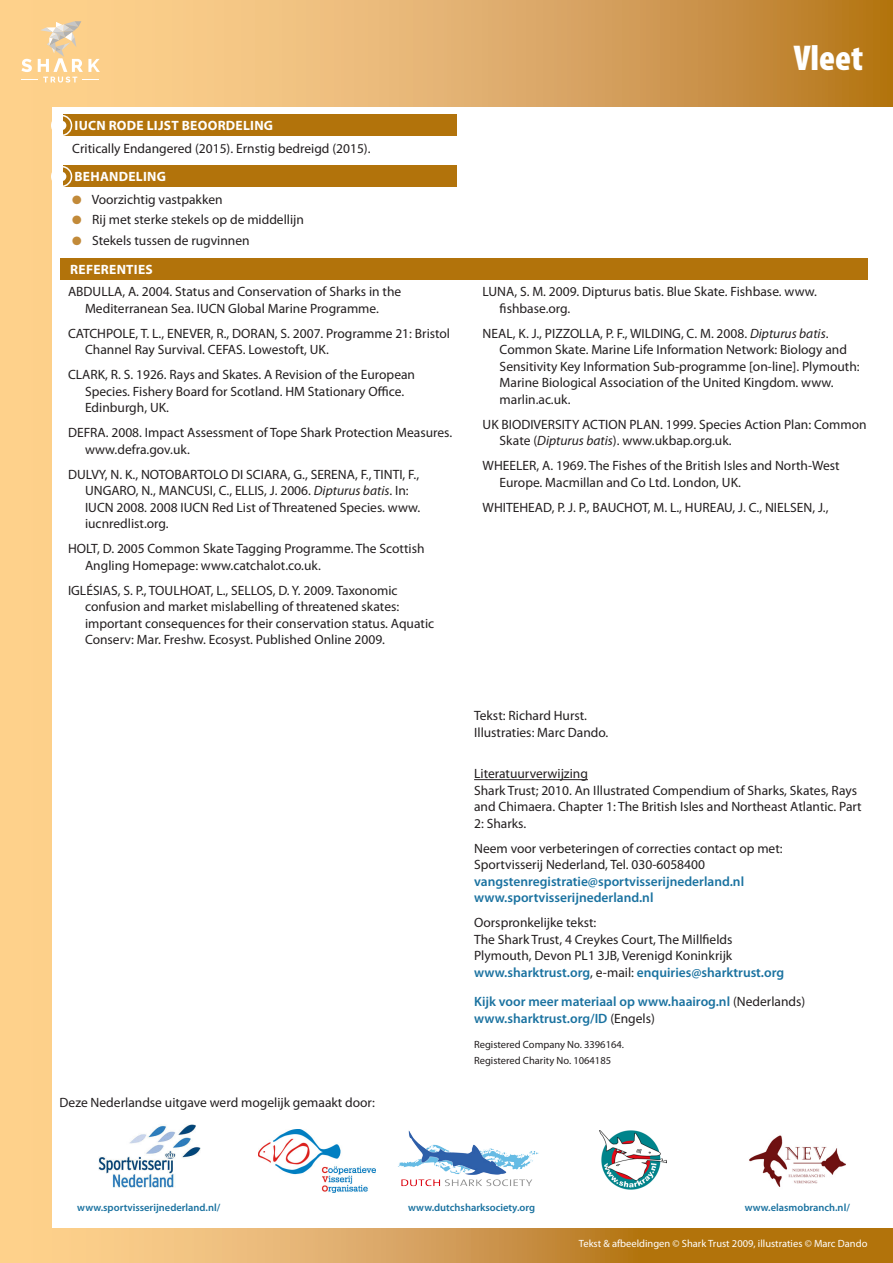
<style>
.page{position:relative;width:893px;height:1263px;background:#fff}
.page>*{position:absolute;margin:0;border:0;box-sizing:border-box;transform-origin:0 0}
.Species_header_back{font:900 condensed 36px "Myriad Pro";color:#fff}
.References{font:13.5px/16.5px "Myriad Pro";color:#231f20}
.Labels{font:13.5px/16.5px "Myriad Pro";color:#231f20}
.Labels-2{font:600 13.5px "Myriad Pro";color:#1a72a0}
.Body_text_bullets{font:13.5px "Myriad Pro";color:#231f20}
.Body_text{font:13.5px "Myriad Pro";color:#231f20}
.Headers{font:700 13.5px "Myriad Pro";letter-spacing:.02em;color:#fff}
.Labels-3{font:600 10.5px "Myriad Pro";color:#1a72a0}
.Labels-4{font:10.5px "Myriad Pro";color:#fff}
.Labels-5{font:10.5px "Myriad Pro";color:#231f20}
.s1{color:#c28a39}
.s2{font-style:italic}
.s3{font-weight:400;color:#231f20}
</style>
<div class="page">
<svg style="left:51px;top:0;width:842px;height:106px;background:#ddaa64"></svg>
<svg style="left:51px;top:1229px;width:842px;height:34px;background:#d09949"></svg>
<div style="left:0;top:0;width:51px;height:1263px;background:#fed18b"></div>
<svg style="left:21px;top:21px;width:79px;height:62px"></svg>
<div style="left:84px;top:1027px;width:21px;height:21px;border:2px solid #fff;border-radius:50%"></div>
<div style="left:60px;top:258px;width:807px;height:22px;background:#b2730b"></div>
<hr style="left:474px;top:779px;width:114px;height:1px;background:#231f20">
<div style="left:64px;top:115px;width:393px;height:21px;background:#b2730b"></div>
<div style="left:51px;top:115px;width:21px;height:21px;border:2px solid #fff;border-radius:50%"></div>
<div style="left:57px;top:121px;width:9px;height:9px;background:#fff;border-radius:50%"></div>
<div style="left:64px;top:166px;width:393px;height:21px;background:#b2730b"></div>
<div style="left:51px;top:166px;width:21px;height:21px;border:2px solid #fff;border-radius:50%"></div>
<div style="left:57px;top:172px;width:9px;height:9px;background:#fff;border-radius:50%"></div>
<img style="left:99px;top:1124px;width:102px;height:63px">
<img style="left:749px;top:1135px;width:97px;height:52px">
<img style="left:398px;top:1130px;width:141px;height:57px">
<img style="left:258px;top:1129px;width:118px;height:64px">
<img style="left:599px;top:1130px;width:68px;height:60px">
<p class="Headers" style="left:75px;top:118px;width:200px">IUCN RODE LIJST BEOORDELING</p>
<p class="Body_text" style="left:72px;top:141px;width:300px">Critically Endangered (2015). Ernstig bedreigd (2015).</p>
<p class="Body_text_bullets" style="left:72px;top:192px;width:152px"><span class="s1">●</span> Voorzichtig vastpakken</p>
<p class="Body_text_bullets" style="left:72px;top:212px;width:233px"><span class="s1">●</span> Rij met sterke stekels op de middellijn</p>
<p class="Body_text_bullets" style="left:72px;top:233px;width:179px"><span class="s1">●</span> Stekels tussen de rugvinnen</p>
<p class="Headers" style="left:75px;top:169px;width:93px">BEHANDELING</p>
<p class="Headers" style="left:70px;top:261px;width:84px">REFERENTIES</p>
<p class="References" style="left:68px;top:284px;width:335px;text-align:center">ABDULLA, A. 2004. Status and Conservation of Sharks in the<br>Mediterranean Sea. IUCN Global Marine Programme.</p>
<p class="References" style="left:85px;top:325px;width:367px;text-indent:-17px">CATCHPOLE, T. L., ENEVER, R., DORAN, S. 2007. Programme 21: Bristol<br>Channel Ray Survival. CEFAS. Lowestoft, UK.</p>
<p class="References" style="left:85px;top:367px;width:332px;text-indent:-17px">CLARK, R. S. 1926. Rays and Skates. A Revision of the European<br>Species. Fishery Board for Scotland. HM Stationary Office.<br>Edinburgh, UK.</p>
<p class="References" style="left:85px;top:425px;width:369px;text-indent:-17px">DEFRA. 2008. Impact Assessment of Tope Shark Protection Measures. www.defra.gov.uk.</p>
<p class="References" style="left:85px;top:466px;width:337px;text-indent:-17px">DULVY, N. K., NOTOBARTOLO DI SCIARA, G., SERENA, F., TINTI, F., UNGARO, N., MANCUSI, C., ELLIS, J. 2006. <span class="s2">Dipturus batis</span>. In:<br>IUCN 2008. 2008 IUCN Red List of Threatened Species. www. iucnredlist.org.</p>
<p class="References" style="left:85px;top:541px;width:341px;text-indent:-17px">HOLT, D. 2005 Common Skate Tagging Programme. The Scottish<br>Angling Homepage: www.catchalot.co.uk.</p>
<p class="References" style="left:85px;top:582px;width:351px;text-indent:-17px">IGLÉSIAS, S. P., TOULHOAT, L., SELLOS, D. Y. 2009. Taxonomic confusion and market mislabelling of threatened skates: important consequences for their conservation status. Aquatic Conserv: Mar. Freshw. Ecosyst. Published Online 2009.</p>
<p class="Species_header_back" style="left:794px;top:37px;width:71px">Vleet</p>
<p class="References" style="left:500px;top:284px;width:319px;text-indent:-17px">LUNA, S. M. 2009. Dipturus batis. Blue Skate. Fishbase. www. fishbase.org.</p>
<p class="References" style="left:500px;top:325px;width:361px;text-indent:-17px">NEAL, K. J., PIZZOLLA, P. F., WILDING, C. M. 2008. <span class="s2">Dipturus batis</span>.<br>Common Skate. Marine Life Information Network: Biology and Sensitivity Key Information Sub-programme [on-line]. Plymouth:<br>Marine Biological Association of the United Kingdom. www. marlin.ac.uk.</p>
<p class="References" style="left:500px;top:416px;width:368px;text-indent:-17px">UK BIODIVERSITY ACTION PLAN. 1999. Species Action Plan: Common<br>Skate (<span class="s2">Dipturus batis</span>). www.ukbap.org.uk.</p>
<p class="References" style="left:500px;top:458px;width:341px;text-indent:-17px">WHEELER, A. 1969. The Fishes of the British Isles and North-West<br>Europe. Macmillan and Co Ltd. London, UK.</p>
<p class="References" style="left:483px;top:499px;width:347px">WHITEHEAD, P. J. P., BAUCHOT, M. L., HUREAU, J. C., NIELSEN, J.,</p>
<p class="Labels" style="left:60px;top:1095px;width:317px">Deze Nederlandse uitgave werd mogelijk gemaakt door:</p>
<p class="Labels" style="left:474px;top:708px;width:114px">Tekst: Richard Hurst.</p>
<p class="Labels" style="left:474px;top:724px;width:136px">Illustraties: Marc Dando.</p>
<p class="Labels" style="left:474px;top:766px;width:115px">Literatuurverwijzing</p>
<p class="Labels" style="left:474px;top:782px;width:389px">Shark Trust; 2010. An Illustrated Compendium of Sharks, Skates, Rays and Chimaera. Chapter 1: The British Isles and Northeast Atlantic. Part<br>2: Sharks.</p>
<p class="Labels" style="left:474px;top:840px;width:310px">Neem voor verbeteringen of correcties contact op met:</p>
<p class="Labels" style="left:474px;top:857px;width:232px">Sportvisserij Nederland, Tel. 030-6058400</p>
<p class="Labels-2" style="left:474px;top:874px;width:272px">vangstenregistratie@sportvisserijnederland.nl</p>
<p class="Labels-2" style="left:474px;top:890px;width:181px">www.sportvisserijnederland.nl</p>
<p class="Labels" style="left:474px;top:915px;width:124px">Oorspronkelijke tekst:</p>
<p class="Labels" style="left:474px;top:931px;width:260px">The Shark Trust, 4 Creykes Court, The Millfields</p>
<p class="Labels" style="left:474px;top:948px;width:260px">Plymouth, Devon PL1 3JB, Verenigd Koninkrijk</p>
<p class="Labels-2" style="left:474px;top:965px;width:312px">www.sharktrust.org<span class="s3">, e-mail:</span> enquiries@sharktrust.org</p>
<p class="Labels-2" style="left:474px;top:994px;width:333px">Kijk voor meer materiaal op www.haairog.nl <span class="s3">(Nederlands)</span></p>
<p class="Labels-2" style="left:474px;top:1010px;width:182px">www.sharktrust.org/ID <span class="s3">(Engels)</span></p>
<p class="Labels-5" style="left:474px;top:1038px;width:151px">Registered Company No. 3396164.</p>
<p class="Labels-5" style="left:474px;top:1055px;width:138px">Registered Charity No. 1064185</p>
<p class="Labels-3" style="left:77px;top:1202px;width:145px">www.sportvisserijnederland.nl/</p>
<p class="Labels-3" style="left:408px;top:1202px;width:128px">www.dutchsharksociety.org</p>
<p class="Labels-3" style="left:745px;top:1202px;width:107px">www.elasmobranch.nl/</p>
<p class="Labels-4" style="left:579px;top:1238px;width:290px">Tekst &amp; afbeeldingen © Shark Trust 2009, illustraties © Marc Dando</p>
</div>
